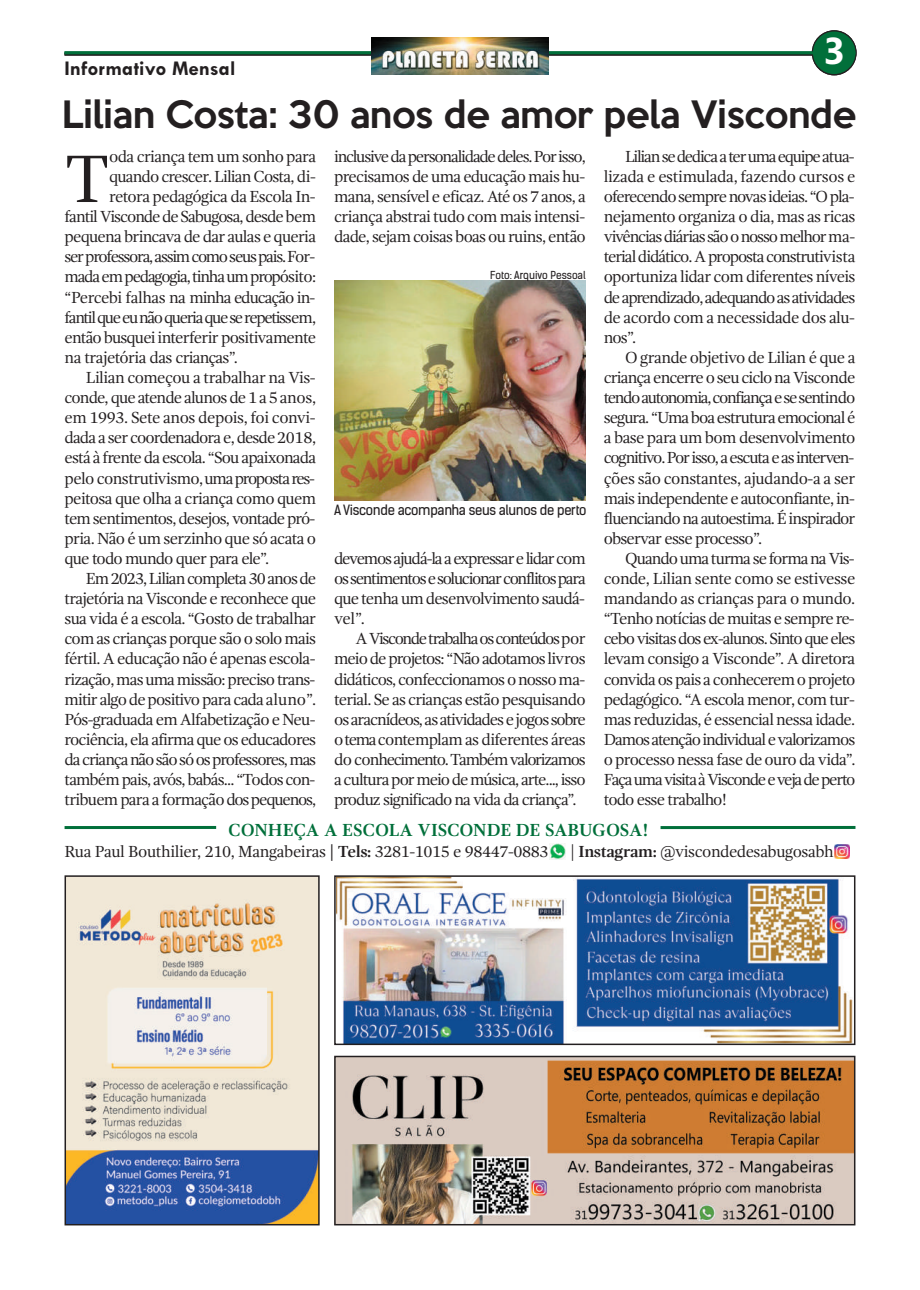
<style>
.page{position:relative;width:920px;height:1290px;background:#fff}
.page>*{position:absolute;margin:0;border:0;box-sizing:border-box;transform-origin:0 0}
.t1{font:69px "Gandhi Serif";color:#231f20}
.t2{font:700 37.5px "Ebrima";color:#fff}
.t3{font:500 34.5px "Keep Calm";letter-spacing:-.005em;color:#231f20}
.t4{font:700 21px "Tw Cen";color:#231f20}
.t5{font:700 18px "Gandhi Serif";letter-spacing:-.01em;color:#016f3a}
.t6{font:16.5px/20.1px "Gandhi Serif";letter-spacing:-.05em;color:#231f20;text-align:justify}
.t7{font:16.5px "Gandhi Serif";letter-spacing:-.025em;color:#231f20}
.t8{font:16.5px "Gandhi Serif";letter-spacing:-.03em;color:#231f20}
.t9{font:16.5px "Gandhi Serif";letter-spacing:-.075em;color:#231f20}
.t10{font:16.5px "Gandhi Serif";letter-spacing:-.08em;color:#231f20}
.t11{font:16.5px "Gandhi Serif";letter-spacing:-.07em;color:#231f20}
.t12{font:13.5px "Kelson Sans";letter-spacing:-.025em;color:#231f20}
.t13{font:10.5px "Kelson Sans";color:#231f20}
.s1{font-weight:700}
</style>
<div class="page">
<svg style="left:812px;top:30px;width:45px;height:45px"></svg>
<hr style="left:65px;top:53px;width:790px;height:3px;background:#231f20">
<hr style="left:65px;top:51px;width:790px;height:3px;background:#016f3a">
<div style="left:813px;top:32px;width:42px;height:42px;background:#016f3a;border-radius:50%"></div>
<img style="left:372px;top:37px;width:176px;height:38px">
<img style="left:334px;top:280px;width:252px;height:221px">
<img style="left:549px;top:844px;width:16px;height:15px">
<hr style="left:65px;top:826px;width:151px;height:3px;background:#016f3a">
<img style="left:835px;top:844px;width:14px;height:15px">
<hr style="left:660px;top:826px;width:195px;height:3px;background:#016f3a">
<img style="left:337px;top:878px;width:515px;height:164px">
<div style="left:334px;top:875px;width:521px;height:170px;border:2px solid #231f20"></div>
<img style="left:68px;top:878px;width:249px;height:344px">
<div style="left:65px;top:875px;width:255px;height:350px;border:2px solid #231f20"></div>
<img style="left:337px;top:1059px;width:515px;height:163px">
<div style="left:334px;top:1056px;width:521px;height:169px;border:2px solid #231f20"></div>
<h2 class="t2" style="left:824px;top:29px;width:23px">3</h2>
<h3 class="t3" style="left:62px;top:85px;width:796px">Lilian Costa: 30 anos de amor pela Visconde</h3>
<h1 class="t1" style="left:65px;top:151px;width:47px">T</h1>
<p class="t6" style="left:109px;top:148px;width:209px">oda criança tem um sonho para</p>
<p class="t4" style="left:65px;top:55px;width:172px">Informativo Mensal</p>
<p class="t6" style="left:334px;top:148px;width:253px">inclusivedapersonalidadedeles.Porisso, precisamos de uma educação mais hu&shy;mana, sensível e eficaz. Até os 7 anos, a criança abstrai tudo com mais intensi&shy;dade, sejam coisas boas ou ruins, então</p>
<p class="t6" style="left:604px;top:148px;width:253px;text-indent:21px">Liliansededicaaterumaequipeatua&shy;lizada e estimulada, fazendo cursos e oferecendo sempre novas ideias. “O pla&shy;nejamento organiza o dia, mas as ricas vivênciasdiáriassãoonossomelhorma&shy;terial didático. A proposta construtivista oportuniza lidar com diferentes níveis deaprendizado,adequandoasatividades de acordo com a necessidade dos alu&shy;nos”.</p>
<p class="t6" style="left:604px;top:349px;width:253px;text-indent:21px">O grande objetivo de Lilian é que a criança encerre o seu ciclo na Visconde tendoautonomia,confiançaesesentindo segura. “Uma boa estrutura emocional é a base para um bom desenvolvimento cognitivo. Por isso, a escuta e as interven&shy;ções são constantes, ajudando-a a ser mais independente e autoconfiante, in&shy;fluenciando na autoestima. É inspirador observar esse processo”.</p>
<p class="t6" style="left:604px;top:550px;width:253px;text-indent:21px">Quando uma turma se forma na Vis&shy;conde, Lilian sente como se estivesse mandando as crianças para o mundo. “Tenho notícias de muitas e sempre re&shy;cebo visitas dos ex-alunos. Sinto que eles levam consigo a Visconde”. A diretora convida os pais a conhecerem o projeto pedagógico. “A escola menor, com tur&shy;mas reduzidas, é essencial nessa idade.<br>Damosatençãoindividualevalorizamos o processo nessa fase de ouro da vida”.<br>FaçaumavisitaàViscondeevejadeperto todo esse trabalho!</p>
<p class="t6" style="left:109px;top:168px;width:208px">quando crescer. Lilian Costa, di-</p>
<p class="t6" style="left:109px;top:188px;width:208px">retora pedagógica da Escola In-</p>
<p class="t6" style="left:65px;top:208px;width:253px">fantil Visconde de Sabugosa, desde bem</p>
<p class="t6" style="left:65px;top:228px;width:253px">pequena brincava de dar aulas e queria</p>
<p class="t9" style="left:65px;top:250px;width:252px">serprofessora,assimcomoseuspais.For-</p>
<p class="t11" style="left:65px;top:270px;width:253px">madaempedagogia,tinhaumpropósito:</p>
<p class="t6" style="left:65px;top:288px;width:252px">“Percebi falhas na minha educação in-</p>
<p class="t10" style="left:65px;top:310px;width:253px">fantilqueeunãoqueriaqueserepetissem,</p>
<p class="t6" style="left:65px;top:328px;width:253px">então busquei interferir positivamente</p>
<p class="t6" style="left:65px;top:349px;width:175px">na trajetória das crianças”.</p>
<p class="t8" style="left:86px;top:371px;width:231px">Lilian começou a trabalhar na Vis-</p>
<p class="t6" style="left:65px;top:389px;width:253px">conde, que atende alunos de 1 a 5 anos,</p>
<p class="t7" style="left:65px;top:411px;width:253px">em 1993. Sete anos depois, foi convi-</p>
<p class="t6" style="left:65px;top:429px;width:253px">dada a ser coordenadora e, desde 2018,</p>
<p class="t6" style="left:65px;top:449px;width:253px">está à frente da escola. “Sou apaixonada</p>
<p class="t6" style="left:65px;top:469px;width:252px">pelo construtivismo,umapropostares-</p>
<p class="t6" style="left:65px;top:489px;width:253px">peitosa que olha a criança como quem</p>
<p class="t6" style="left:65px;top:509px;width:252px">tem sentimentos, desejos, vontade pró-</p>
<p class="t6" style="left:65px;top:530px;width:253px">pria. Não é um serzinho que só acata o</p>
<p class="t6" style="left:65px;top:550px;width:206px">que todo mundo quer para ele”.</p>
<p class="t6" style="left:86px;top:570px;width:232px">Em 2023, Lilian completa 30 anos de</p>
<p class="t6" style="left:65px;top:590px;width:253px">trajetória na Visconde e reconhece que</p>
<p class="t6" style="left:65px;top:610px;width:253px">sua vida é a escola. “Gosto de trabalhar</p>
<p class="t6" style="left:65px;top:630px;width:253px">com as crianças porque são o solo mais</p>
<p class="t6" style="left:65px;top:650px;width:252px">fértil. A educação não é apenas escola-</p>
<p class="t6" style="left:65px;top:670px;width:252px">rização, mas uma missão: preciso trans-</p>
<p class="t6" style="left:65px;top:690px;width:253px">mitir algo de positivo para cada aluno”.</p>
<p class="t6" style="left:65px;top:710px;width:252px">Pós-graduada em Alfabetização e Neu-</p>
<p class="t6" style="left:65px;top:731px;width:253px">rociência, ela afirma que os educadores</p>
<p class="t6" style="left:65px;top:751px;width:253px">dacriançanãosãosóosprofessores,mas</p>
<p class="t6" style="left:65px;top:771px;width:252px">também pais, avós, babás... “Todos con-</p>
<p class="t6" style="left:65px;top:791px;width:253px">tribuem para a formação dospequenos,</p>
<p class="t13" style="left:490px;top:271px;width:97px">Foto: Arquivo Pessoal</p>
<p class="t12" style="left:334px;top:505px;width:254px">A Visconde acompanha seus alunos de perto</p>
<p class="t6" style="left:334px;top:550px;width:253px">devemosajudá-laaexpressarelidarcom ossentimentosesolucionarconflitospara que tenha um desenvolvimento saudá&shy;vel”.</p>
<p class="t6" style="left:334px;top:630px;width:253px;text-indent:21px">AViscondetrabalhaosconteúdospor meio de projetos: “Não adotamos livros didáticos, confeccionamos o nosso ma&shy;terial. Se as crianças estão pesquisando os aracnídeos, as atividades e jogos sobre otemacontemplam as diferentes áreas do conhecimento.Tambémvalorizamos a cultura por meio de música, arte..., isso produz significado na vida da criança”.</p>
<p class="t5" style="left:228px;top:822px;width:422px">CONHEÇA A ESCOLA VISCONDE DE SABUGOSA!</p>
<p class="t7" style="left:65px;top:845px;width:485px">Rua Paul Bouthilier, 210, Mangabeiras <span class="s1">| Tels:</span> 3281-1015 e 98447-0883</p>
<p class="t8" style="left:570px;top:845px;width:265px">| <span class="s1">Instagram:</span> @viscondedesabugosabh</p>
</div>
